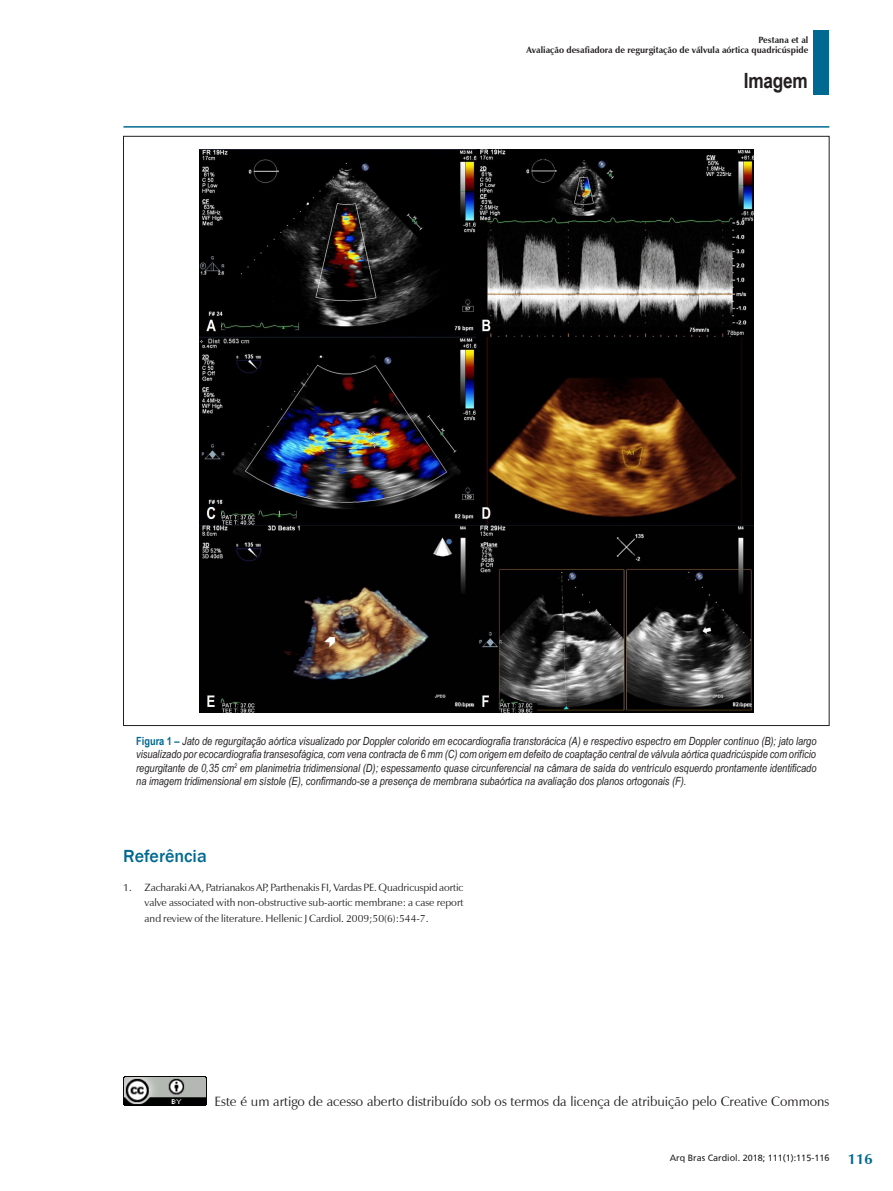
<style>
.page{position:relative;width:893px;height:1191px;background:#fff}
.page>*{position:absolute;margin:0;border:0;box-sizing:border-box;transform-origin:0 0}
.t1{font:700 21px "Arial Narrow";letter-spacing:-.01em;color:#231f20}
._02_-_TITULO_-_MATER{font:500 18px "Franklin Gothic";color:#006991}
.t2{font:700 15px "Zapf Humanist 601 BT";color:#006991}
._01-TEXTO_BASICO{font:13.5px "Zapf Humanist 601 BT";color:#231f20}
._06_-_LEGENDA_FIGURA{font:italic 11.25px/13.5px "Arial Narrow";color:#231f20;text-align:justify}
._05_-_REFERENCIAS{font:10.5px/15.8px "Zapf Humanist 601 BT";color:#231f20;text-align:justify}
.t3{font:700 9px "Zapf Humanist 601 BT";color:#231f20}
.t4{font:9px "Frutiger";color:#231f20}
.s1{font-weight:700;font-style:normal;color:#006991}
</style>
<div class="page">
<hr style="left:123px;top:126px;width:706px;height:2px;background:#006991">
<div style="left:813px;top:30px;width:16px;height:64px;background:#006991"></div>
<img style="left:199px;top:149px;width:554px;height:564px">
<img style="left:124px;top:1076px;width:83px;height:30px">
<p class="t3" style="left:758px;top:34px;width:51px">Pestana et al</p>
<p class="t3" style="left:526px;top:45px;width:283px">Avaliação desafiadora de regurgitação de válvula aórtica quadricúspide</p>
<h1 class="t1" style="left:744px;top:65px;width:66px">Imagem</h1>
<p class="_06_-_LEGENDA_FIGURA" style="left:136px;top:733px;width:682px"><span class="s1">Figura 1 –</span> Jato de regurgitação aórtica visualizado por Doppler colorido em ecocardiografia transtorácica (A) e respectivo espectro em Doppler contínuo (B); jato largo visualizado por ecocardiografia transesofágica, com vena contracta de 6 mm (C) com origem em defeito de coaptação central de válvula aórtica quadricúspide com orifício regurgitante de 0,35 cm<sup>2</sup> em planimetria tridimensional (D); espessamento quase circunferencial na câmara de saída do ventrículo esquerdo prontamente identificado na imagem tridimensional em sístole (E), confirmando-se a presença de membrana subaórtica na avaliação dos planos ortogonais (F).</p>
<p class="_02_-_TITULO_-_MATER" style="left:123px;top:845px;width:85px">Referência</p>
<p class="_05_-_REFERENCIAS" style="left:145px;top:879px;width:320px;text-indent:-21px">1. Zacharaki AA, Patrianakos AP, Parthenakis FI, Vardas PE. Quadricuspid aortic valve associated with non-obstructive sub-aortic membrane: a case report and review of the literature. Hellenic J Cardiol. 2009;50(6):544-7.</p>
<p class="_01-TEXTO_BASICO" style="left:215px;top:1093px;width:616px">Este é um artigo de acesso aberto distribuído sob os termos da licença de atribuição pelo Creative Commons</p>
<p class="t4" style="left:670px;top:1153px;width:161px">Arq Bras Cardiol. 2018; 111(1):115-116</p>
<p class="t2" style="left:848px;top:1149px;width:26px">116</p>
</div>
